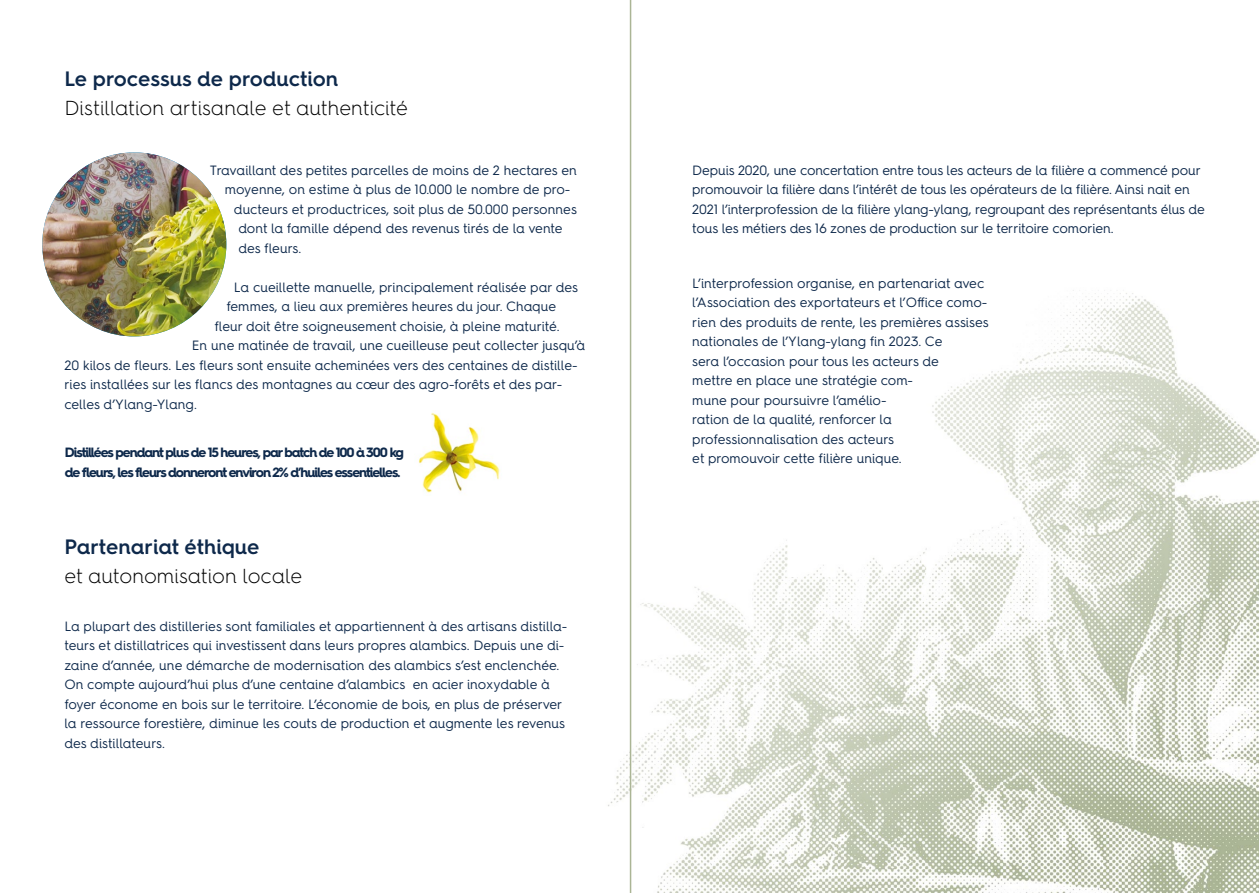
<style>
.page{position:relative;width:1259px;height:893px;background:#fff}
.page>*{position:absolute;margin:0;border:0;box-sizing:border-box;transform-origin:0 0}
.t1{font:600 20.85px "Hurme Geometric Sans 4";color:#0e294b}
.t2{font:300 20.25px "Hurme Geometric Sans 4";letter-spacing:-.005em;color:#000}
.t3{font:13.5px/19.5px "Hurme Geometric Sans 4";letter-spacing:-.005em;color:#0e294b}
.t4{font:700 13.5px/19.5px "Hurme Geometric Sans 4";letter-spacing:-.075em;color:#0e294b}
</style>
<div class="page">
<img style="left:608px;top:154px;width:651px;height:739px">
<img style="left:42px;top:152px;width:184px;height:184px;border-radius:92px">
<hr style="left:630px;top:0;width:1px;height:893px;background:#abb595">
<img style="left:418px;top:413px;width:82px;height:80px">
<h1 class="t1" style="left:64px;top:64px;width:275px">Le processus de production</h1>
<h2 class="t2" style="left:64px;top:94px;width:345px">Distillation artisanale et authenticité</h2>
<p class="t3" style="left:210px;top:160px;width:369px">Travaillant des petites parcelles de moins de 2 hectares en</p>
<p class="t3" style="left:225px;top:180px;width:347px">moyenne, on estime à plus de 10.000 le nombre de pro-</p>
<p class="t3" style="left:234px;top:199px;width:344px">ducteurs et productrices, soit plus de 50.000 personnes</p>
<p class="t3" style="left:238px;top:219px;width:326px">dont la famille dépend des revenus tirés de la vente</p>
<p class="t3" style="left:238px;top:238px;width:64px">des fleurs.</p>
<p class="t3" style="left:234px;top:277px;width:346px">La cueillette manuelle, principalement réalisée par des</p>
<p class="t3" style="left:226px;top:297px;width:331px">femmes, a lieu aux premières heures du jour. Chaque</p>
<p class="t3" style="left:214px;top:316px;width:347px">fleur doit être soigneusement choisie, à pleine maturité.</p>
<p class="t3" style="left:192px;top:336px;width:395px">En une matinée de travail, une cueilleuse peut collecter jusqu’à</p>
<p class="t3" style="left:64px;top:355px;width:515px">20 kilos de fleurs. Les fleurs sont ensuite acheminées vers des centaines de distille-</p>
<p class="t3" style="left:64px;top:375px;width:499px">ries installées sur les flancs des montagnes au cœur des agro-forêts et des par-</p>
<p class="t3" style="left:64px;top:394px;width:134px">celles d’Ylang-Ylang.</p>
<p class="t4" style="left:65px;top:443px;width:341px">Distillées pendant plus de 15 heures, par batch de 100 à 300 kg de fleurs, les fleurs donneront environ 2% d’huiles essentielles.</p>
<h1 class="t1" style="left:64px;top:532px;width:196px">Partenariat éthique</h1>
<h2 class="t2" style="left:64px;top:562px;width:239px">et autonomisation locale</h2>
<p class="t3" style="left:64px;top:616px;width:504px">La plupart des distilleries sont familiales et appartiennent à des artisans distilla&shy;teurs et distillatrices qui investissent dans leurs propres alambics. Depuis une di&shy;zaine d’année, une démarche de modernisation des alambics s’est enclenchée.<br>On compte aujourd’hui plus d’une centaine d’alambics en acier inoxydable à foyer économe en bois sur le territoire. L’économie de bois, en plus de préserver la ressource forestière, diminue les couts de production et augmente les revenus des distillateurs.</p>
<p class="t3" style="left:692px;top:160px;width:514px">Depuis 2020, une concertation entre tous les acteurs de la filière a commencé pour promouvoir la filière dans l’intérêt de tous les opérateurs de la filière. Ainsi nait en 2021 l’interprofession de la filière ylang-ylang, regroupant des représentants élus de tous les métiers des 16 zones de production sur le territoire comorien.</p>
<p class="t3" style="left:692px;top:273px;width:298px">L’interprofession organise, en partenariat avec l’Association des exportateurs et l’Office como&shy;rien des produits de rente, les premières assises nationales de l’Ylang-ylang fin 2023. Ce<br>sera l’occasion pour tous les acteurs de<br>mettre en place une stratégie com-<br>mune pour poursuivre l’amélio-<br>ration de la qualité, renforcer la professionnalisation des acteurs<br>et promouvoir cette filière unique.</p>
</div>
